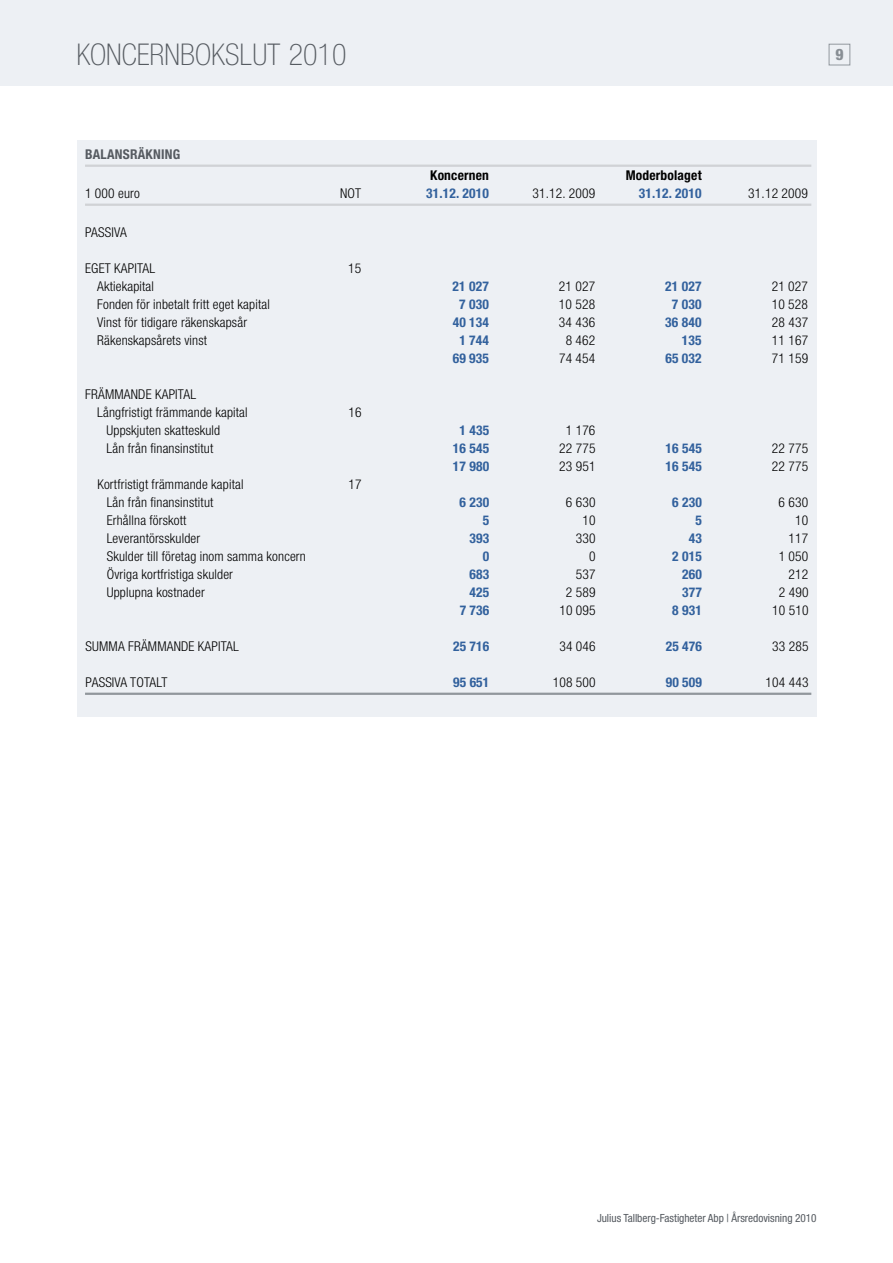
<style>
.page{position:relative;width:893px;height:1263px;background:#fff}
.page>*{position:absolute;margin:0;border:0;box-sizing:border-box;transform-origin:0 0}
.t1{font:100 condensed 30px "Helvetica Neue LT";color:#565b61}
.t2{font:800 condensed 15.75px "Helvetica Neue LT";color:#888e94}
.t3{font:300 condensed 13.5px/18px "Helvetica Neue LT";letter-spacing:.015em;color:#000}
.t4{font:700 condensed 13.5px "Helvetica Neue LT";letter-spacing:.015em;color:#32619d}
.t5{font:700 condensed 13.5px "Helvetica Neue LT";letter-spacing:.015em;color:#000}
.t6{font:700 condensed 13.5px "Helvetica Neue LT";letter-spacing:.02em;color:#565b61}
.t7{font:condensed 11.25px "Helvetica Neue LT";color:#565b61}
</style>
<div class="page">
<div style="left:0;top:0;width:893px;height:85px;background:#edf0f4"></div>
<div style="left:829px;top:44px;width:21px;height:21px;border:1px solid #888e94"></div>
<div style="left:77px;top:140px;width:739px;height:577px;background:#edf0f4"></div>
<hr style="left:85px;top:165px;width:726px;height:2px;background:#d0d2d5">
<hr style="left:85px;top:204px;width:726px;height:2px;background:#d0d2d5">
<hr style="left:85px;top:693px;width:726px;height:2px;background:#91979c">
<h1 class="t1" style="left:77px;top:38px;width:76px">KONCERNBOKSL</h1>
<h1 class="t1" style="left:252px;top:38px;width:96px">UT 2010</h1>
<p class="t2" style="left:835px;top:45px;width:10px">9</p>
<p class="t6" style="left:85px;top:146px;width:97px">BALANSRÄKNING</p>
<p class="t5" style="left:430px;top:167px;width:60px">Koncernen</p>
<p class="t5" style="left:626px;top:167px;width:77px">Moderbolaget</p>
<p class="t3" style="left:85px;top:185px;width:56px">1 000 euro</p>
<p class="t3" style="left:340px;top:185px;width:22px">NOT</p>
<p class="t4" style="left:426px;top:185px;width:64px">31.12. 2010</p>
<p class="t3" style="left:533px;top:185px;width:64px">31.12. 2009</p>
<p class="t4" style="left:639px;top:185px;width:64px">31.12. 2010</p>
<p class="t3" style="left:748px;top:185px;width:61px">31.12 2009</p>
<p class="t3" style="left:85px;top:224px;width:43px">PASSIVA</p>
<p class="t3" style="left:85px;top:260px;width:43px">EGET KAPITAL</p>
<p class="t3" style="left:348px;top:260px;width:15px">15</p>
<p class="t3" style="left:97px;top:278px;width:58px">Aktiekapital</p>
<p class="t4" style="left:453px;top:278px;width:38px">21 027</p>
<p class="t3" style="left:559px;top:278px;width:38px">21 027</p>
<p class="t4" style="left:665px;top:278px;width:38px">21 027</p>
<p class="t3" style="left:772px;top:278px;width:38px">21 027</p>
<p class="t3" style="left:97px;top:296px;width:174px">Fonden för inbetalt fritt eget kapital</p>
<p class="t4" style="left:459px;top:296px;width:31px">7 030</p>
<p class="t3" style="left:559px;top:296px;width:38px">10 528</p>
<p class="t4" style="left:672px;top:296px;width:31px">7 030</p>
<p class="t3" style="left:772px;top:296px;width:38px">10 528</p>
<p class="t3" style="left:97px;top:314px;width:151px">Vinst för tidigare räkenskapsår</p>
<p class="t4" style="left:453px;top:314px;width:38px">40 134</p>
<p class="t3" style="left:559px;top:314px;width:38px">34 436</p>
<p class="t4" style="left:665px;top:314px;width:38px">36 840</p>
<p class="t3" style="left:772px;top:314px;width:38px">28 437</p>
<p class="t3" style="left:97px;top:332px;width:111px">Räkenskapsårets vinst</p>
<p class="t4" style="left:459px;top:332px;width:31px">1 744</p>
<p class="t3" style="left:566px;top:332px;width:31px">8 462</p>
<p class="t4" style="left:682px;top:332px;width:21px">135</p>
<p class="t3" style="left:772px;top:332px;width:38px">11 167</p>
<p class="t4" style="left:453px;top:350px;width:38px">69 935</p>
<p class="t3" style="left:559px;top:350px;width:38px">74 454</p>
<p class="t4" style="left:665px;top:350px;width:38px">65 032</p>
<p class="t3" style="left:772px;top:350px;width:38px">71 159</p>
<p class="t3" style="left:97px;top:386px;width:152px;text-indent:-12px">FRÄMMAND E KAPITAL<br>Långfristigt främmande kapital</p>
<p class="t3" style="left:348px;top:404px;width:15px">16</p>
<p class="t3" style="left:107px;top:422px;width:115px">Uppskjuten skatteskuld</p>
<p class="t4" style="left:459px;top:422px;width:31px">1 435</p>
<p class="t3" style="left:566px;top:422px;width:31px">1 176</p>
<p class="t3" style="left:107px;top:440px;width:108px">Lån från finansinstitut</p>
<p class="t4" style="left:453px;top:440px;width:38px">16 545</p>
<p class="t3" style="left:559px;top:440px;width:38px">22 775</p>
<p class="t4" style="left:665px;top:440px;width:38px">16 545</p>
<p class="t3" style="left:772px;top:440px;width:38px">22 775</p>
<p class="t4" style="left:453px;top:458px;width:38px">17 980</p>
<p class="t3" style="left:559px;top:458px;width:38px">23 951</p>
<p class="t4" style="left:665px;top:458px;width:38px">16 545</p>
<p class="t3" style="left:772px;top:458px;width:38px">22 775</p>
<p class="t3" style="left:97px;top:476px;width:148px">Kortfristigt främmande kapital</p>
<p class="t3" style="left:348px;top:476px;width:15px">17</p>
<p class="t3" style="left:107px;top:494px;width:108px">Lån från finansinstitut</p>
<p class="t4" style="left:460px;top:494px;width:31px">6 230</p>
<p class="t3" style="left:566px;top:494px;width:31px">6 630</p>
<p class="t4" style="left:672px;top:494px;width:31px">6 230</p>
<p class="t3" style="left:779px;top:494px;width:31px">6 630</p>
<p class="t3" style="left:107px;top:512px;width:81px">Erhållna förskott</p>
<p class="t4" style="left:483px;top:512px;width:8px">5</p>
<p class="t3" style="left:582px;top:512px;width:15px">10</p>
<p class="t4" style="left:695px;top:512px;width:8px">5</p>
<p class="t3" style="left:795px;top:512px;width:15px">10</p>
<p class="t3" style="left:107px;top:530px;width:95px">Leverantörsskulder</p>
<p class="t4" style="left:469px;top:530px;width:21px">393</p>
<p class="t3" style="left:576px;top:530px;width:21px">330</p>
<p class="t4" style="left:689px;top:530px;width:15px">43</p>
<p class="t3" style="left:789px;top:530px;width:21px">117</p>
<p class="t3" style="left:107px;top:548px;width:201px">Skulder till företag inom samma koncern</p>
<p class="t4" style="left:483px;top:548px;width:8px">0</p>
<p class="t3" style="left:589px;top:548px;width:8px">0</p>
<p class="t4" style="left:672px;top:548px;width:31px">2 015</p>
<p class="t3" style="left:779px;top:548px;width:31px">1 050</p>
<p class="t3" style="left:107px;top:566px;width:128px">Övriga kortfristiga skulder</p>
<p class="t4" style="left:470px;top:566px;width:21px">683</p>
<p class="t3" style="left:576px;top:566px;width:21px">537</p>
<p class="t4" style="left:682px;top:566px;width:21px">260</p>
<p class="t3" style="left:789px;top:566px;width:21px">212</p>
<p class="t3" style="left:107px;top:584px;width:99px">Upplupna kostnader</p>
<p class="t4" style="left:470px;top:584px;width:21px">425</p>
<p class="t3" style="left:566px;top:584px;width:31px">2 589</p>
<p class="t4" style="left:682px;top:584px;width:21px">377</p>
<p class="t3" style="left:779px;top:584px;width:31px">2 490</p>
<p class="t4" style="left:460px;top:602px;width:31px">7 736</p>
<p class="t3" style="left:559px;top:602px;width:38px">10 095</p>
<p class="t4" style="left:672px;top:602px;width:31px">8 931</p>
<p class="t3" style="left:772px;top:602px;width:38px">10 510</p>
<p class="t3" style="left:86px;top:638px;width:126px">SUMMA FRÄMMAND E KAPITAL</p>
<p class="t4" style="left:453px;top:638px;width:38px">25 716</p>
<p class="t3" style="left:559px;top:638px;width:38px">34 046</p>
<p class="t4" style="left:666px;top:638px;width:38px">25 476</p>
<p class="t3" style="left:772px;top:638px;width:38px">33 285</p>
<p class="t3" style="left:86px;top:674px;width:66px">PASSIVATOTALT</p>
<p class="t4" style="left:453px;top:674px;width:38px">95 651</p>
<p class="t3" style="left:553px;top:674px;width:44px">108 500</p>
<p class="t4" style="left:666px;top:674px;width:38px">90 509</p>
<p class="t3" style="left:765px;top:674px;width:44px">104 443</p>
<p class="t7" style="left:597px;top:1211px;width:221px">Julius Tallberg-Fastigheter Abp | Årsredovisning 2010</p>
</div>
